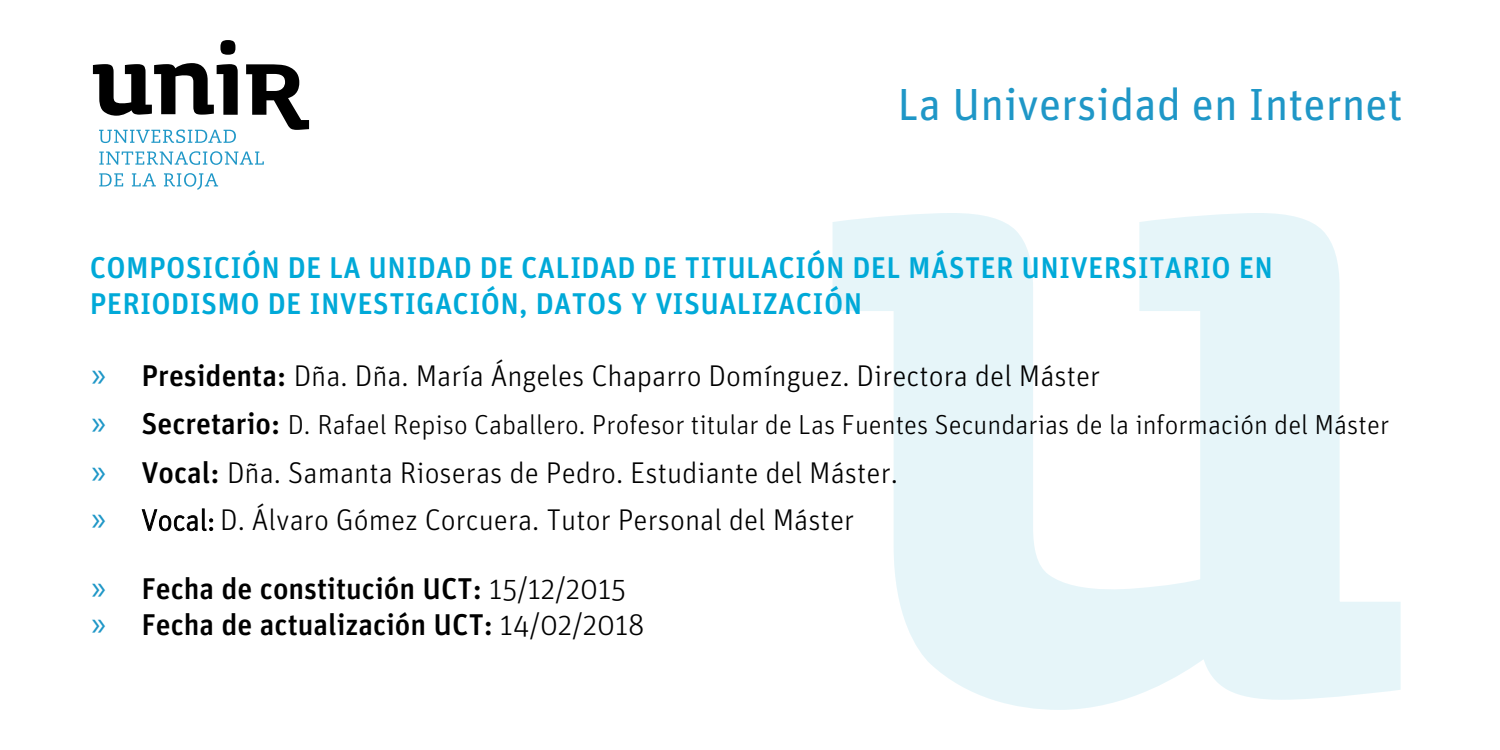
<style>
.page{position:relative;width:1500px;height:750px;background:#fff}
.page>*{position:absolute;margin:0;border:0;box-sizing:border-box;transform-origin:0 0}
.t1{font:45px "Unit OT";color:#1f97c7}
.t2{font:300 30px/47.2px "Unit OT";color:#000}
.t3{font:500 30px/36px "Unit OT";letter-spacing:.01em;color:#00a9d8}
.t4{font:500 30px/36px "Unit OT";color:#000}
.t5{font:300 27.5px "Unit OT";color:#000}
.s1{font-family:"Myriad Pro";font-weight:400;font-size:35px;color:#1f97c7}
.s2{font-weight:500}
.s3{font-weight:500;font-size:30px}
.s4{font-weight:300}
</style>
<div class="page">
<svg style="left:99px;top:130px;width:137px;height:13px"></svg>
<svg style="left:99px;top:151px;width:165px;height:14px"></svg>
<svg style="left:99px;top:173px;width:24px;height:13px"></svg>
<svg style="left:132px;top:173px;width:24px;height:13px"></svg>
<svg style="left:164px;top:173px;width:54px;height:17px"></svg>
<svg style="left:220px;top:40px;width:15px;height:15px"></svg>
<svg style="left:93px;top:63px;width:145px;height:53px"></svg>
<svg style="left:246px;top:64px;width:63px;height:66px"></svg>
<svg style="left:832px;top:213px;width:569px;height:497px"></svg>
<h1 class="t1" style="left:898px;top:76px;width:507px">La Universidad en Internet</h1>
<p class="t3" style="left:90px;top:249px;width:1185px">COMPOSICIÓN DE LA UNIDAD DE CALIDAD DE TITULACIÓN DEL MÁSTER UNIVERSITARIO EN<br>PERIODISMO DE INVESTIGACIÓN, DATOS Y VISUALIZACIÓN</p>
<p class="t2" style="left:91px;top:352px;width:1010px"><span class="s1">»</span> <span class="s2">Presidenta:</span> Dña. Dña. María Ángeles Chaparro Domínguez. Directora del Máster</p>
<p class="t5" style="left:91px;top:409px;width:1299px"><span class="s1">»</span> <span class="s3">Secretario:</span> D. Rafael Repiso Caballero. Profesor titular de Las Fuentes Secundarias de la información del Máster</p>
<p class="t2" style="left:91px;top:449px;width:808px"><span class="s1">»</span> <span class="s2">Vocal:</span> Dña. Samanta Rioseras de Pedro. Estudiante del Máster. <span class="s1">»</span> Vocal: D. Álvaro Gómez Corcuera. Tutor Personal del Máster</p>
<p class="t4" style="left:91px;top:571px;width:555px"><span class="s1">»</span> Fecha de constitución UCT: <span class="s4">15/12/2015 </span><span class="s1">»</span> Fecha de actualización UCT: <span class="s4">14/02/2018</span></p>
</div>
